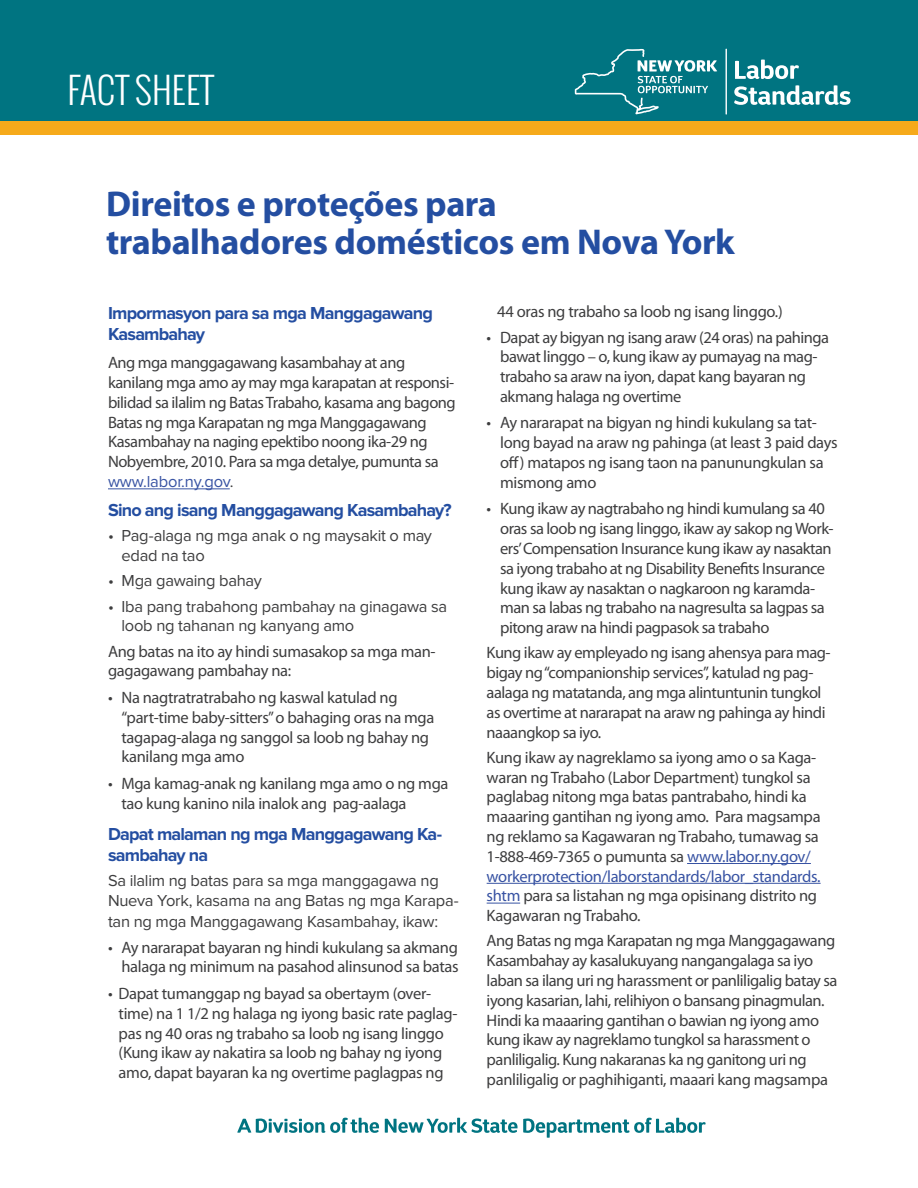
<style>
.page{position:relative;width:918px;height:1188px;background:#fff}
.page>*{position:absolute;margin:0;border:0;box-sizing:border-box;transform-origin:0 0}
.t1{font:700 36px/37.5px "Myriad Pro";letter-spacing:-.01em;color:#244ea1}
.t2{font:300 36px "Oswald";color:#fff}
.t3{font:700 18px/21px "Proxima Nova";letter-spacing:-.045em;color:#244ea1}
.t4{font:16.5px/19.8px "Myriad Pro";letter-spacing:-.03em;color:#3e3e3f}
.t5{font:16.5px/19.8px "Proxima Nova";letter-spacing:-.015em;color:#3e3e3f}
.t6{font:16.5px "Proxima Nova";letter-spacing:-.01em;color:#3853a3}
.s1{color:#3e3e3f}
.s2{color:#3853a3}
</style>
<div class="page">
<hr style="left:687px;top:863px;width:124px;height:1px;background:#3853a3">
<hr style="left:487px;top:883px;width:334px;height:1px;background:#3853a3">
<hr style="left:487px;top:903px;width:33px;height:1px;background:#3853a3">
<div style="left:0;top:0;width:918px;height:121px;background:#007481"></div>
<div style="left:0;top:121px;width:918px;height:14px;background:#f6aa1b"></div>
<svg style="left:237px;top:1118px;width:142px;height:15px"></svg>
<svg style="left:385px;top:1118px;width:321px;height:20px"></svg>
<hr style="left:726px;top:49px;width:1px;height:66px;background:#fff">
<svg style="left:575px;top:49px;width:142px;height:65px"></svg>
<svg style="left:735px;top:59px;width:64px;height:20px"></svg>
<svg style="left:734px;top:85px;width:117px;height:20px"></svg>
<hr style="left:108px;top:489px;width:122px;height:1px;background:#3853a3">
<h1 class="t2" style="left:67px;top:65px;width:148px">FACT SHEET</h1>
<h1 class="t1" style="left:106px;top:184px;width:630px">Direitos e proteções para<br>trabalhadores domésticos em Nova York</h1>
<p class="t3" style="left:108px;top:303px;width:326px">Impormasyon para sa mga Manggagawang<br>Kasambahay</p>
<p class="t4" style="left:108px;top:352px;width:349px">Ang mga manggagawang kasambahay at ang kanilang mga amo ay may mga karapatan at responsi&shy;bilidad sa ilalim ng Batas Trabaho, kasama ang bagong Batas ng mga Karapatan ng mga Manggagawang Kasambahay na naging epektibo noong ika-29 ng Nobyembre, 2010. Para sa mga detalye, pumunta sa</p>
<p class="t6" style="left:108px;top:472px;width:127px">www.labor.ny.gov<span class="s1">.</span></p>
<p class="t3" style="left:108px;top:500px;width:345px">Sino ang isang Manggagawang Kasambahay?</p>
<p class="t5" style="left:121px;top:526px;width:312px;text-indent:-13px">• Pag-alaga ng mga anak o ng maysakit o may edad na tao</p>
<p class="t5" style="left:108px;top:571px;width:155px">• Mga gawaing bahay</p>
<p class="t5" style="left:121px;top:597px;width:327px;text-indent:-13px">• Iba pang trabahong pambahay na ginagawa sa loob ng tahanan ng kanyang amo</p>
<p class="t4" style="left:108px;top:641px;width:329px">Ang batas na ito ay hindi sumasakop sa mga man&shy;gagagawang pambahay na:</p>
<p class="t4" style="left:121px;top:687px;width:314px;text-indent:-13px">• Na nagtratratrabaho ng kaswal katulad ng “part-time baby-sitters” o bahaging oras na mga tagapag-alaga ng sanggol sa loob ng bahay ng kanilang mga amo</p>
<p class="t4" style="left:121px;top:773px;width:329px;text-indent:-13px">• Mga kamag-anak ng kanilang mga amo o ng mga tao kung kanino nila inalok ang pag-aalaga</p>
<p class="t3" style="left:108px;top:824px;width:336px">Dapat malaman ng mga Manggagawang Ka&shy;sambahay na</p>
<p class="t5" style="left:108px;top:871px;width:352px">Sa ilalim ng batas para sa mga manggagawa ng<br>Nueva York, kasama na ang Batas ng mga Karapa-</p>
<p class="t5" style="left:108px;top:912px;width:332px">tan ng mga Manggagawang Kasambahay, ikaw:</p>
<p class="t4" style="left:108px;top:937px;width:352px;text-align:right">• Ay nararapat bayaran ng hindi kukulang sa akmang halaga ng minimum na pasahod alinsunod sa batas</p>
<p class="t4" style="left:119px;top:983px;width:340px;text-indent:-11px">• Dapat tumanggap ng bayad sa obertaym (over&shy;time) na 1 1/2 ng halaga ng iyong basic rate paglag&shy;pas ng 40 oras ng trabaho sa loob ng isang linggo (Kung ikaw ay nakatira sa loob ng bahay ng iyong amo, dapat bayaran ka ng overtime paglagpas ng</p>
<p class="t4" style="left:497px;top:302px;width:287px">44 oras ng trabaho sa loob ng isang linggo.)</p>
<p class="t4" style="left:500px;top:327px;width:331px;text-indent:-13px">• Dapat ay bigyan ng isang araw (24 oras) na pahinga bawat linggo – o, kung ikaw ay pumayag na mag&shy;trabaho sa araw na iyon, dapat kang bayaran ng akmang halaga ng overtime</p>
<p class="t4" style="left:500px;top:413px;width:339px;text-indent:-13px">• Ay nararapat na bigyan ng hindi kukulang sa tat&shy;long bayad na araw ng pahinga (at least 3 paid days off) matapos ng isang taon na panunungkulan sa mismong amo</p>
<p class="t4" style="left:500px;top:499px;width:335px;text-indent:-13px">• Kung ikaw ay nagtrabaho ng hindi kumulang sa 40 oras sa loob ng isang linggo, ikaw ay sakop ng Work&shy;ers’ Compensation Insurance kung ikaw ay nasaktan sa iyong trabaho at ng Disability Benefits Insurance kung ikaw ay nasaktan o nagkaroon ng karamda&shy;man sa labas ng trabaho na nagresulta sa lagpas sa pitong araw na hindi pagpasok sa trabaho</p>
<p class="t4" style="left:487px;top:643px;width:346px">Kung ikaw ay empleyado ng isang ahensya para mag&shy;bigay ng “companionship services”, katulad ng pag&shy;aalaga ng matatanda, ang mga alintuntunin tungkol as overtime at nararapat na araw ng pahinga ay hindi naaangkop sa iyo.</p>
<p class="t4" style="left:487px;top:747px;width:335px">Kung ikaw ay nagreklamo sa iyong amo o sa Kaga&shy;waran ng Trabaho (Labor Department) tungkol sa paglabag nitong mga batas pantrabaho, hindi ka maaaring gantihan ng iyong amo. Para magsampa ng reklamo sa Kagawaran ng Trabaho, tumawag sa 1-888-469-7365 o pumunta sa <span class="s2">www.labor.ny.gov/ workerprotection/laborstandards/labor_standards. shtm</span> para sa listahan ng mga opisinang distrito ng Kagawaran ng Trabaho.</p>
<p class="t4" style="left:487px;top:931px;width:352px">Ang Batas ng mga Karapatan ng mga Manggagawang Kasambahay ay kasalukuyang nangangalaga sa iyo laban sa ilang uri ng harassment or panliligalig batay sa iyong kasarian, lahi, relihiyon o bansang pinagmulan.<br>Hindi ka maaaring gantihan o bawian ng iyong amo kung ikaw ay nagreklamo tungkol sa harassment o panliligalig. Kung nakaranas ka ng ganitong uri ng panliligalig or paghihiganti, maaari kang magsampa</p>
</div>
